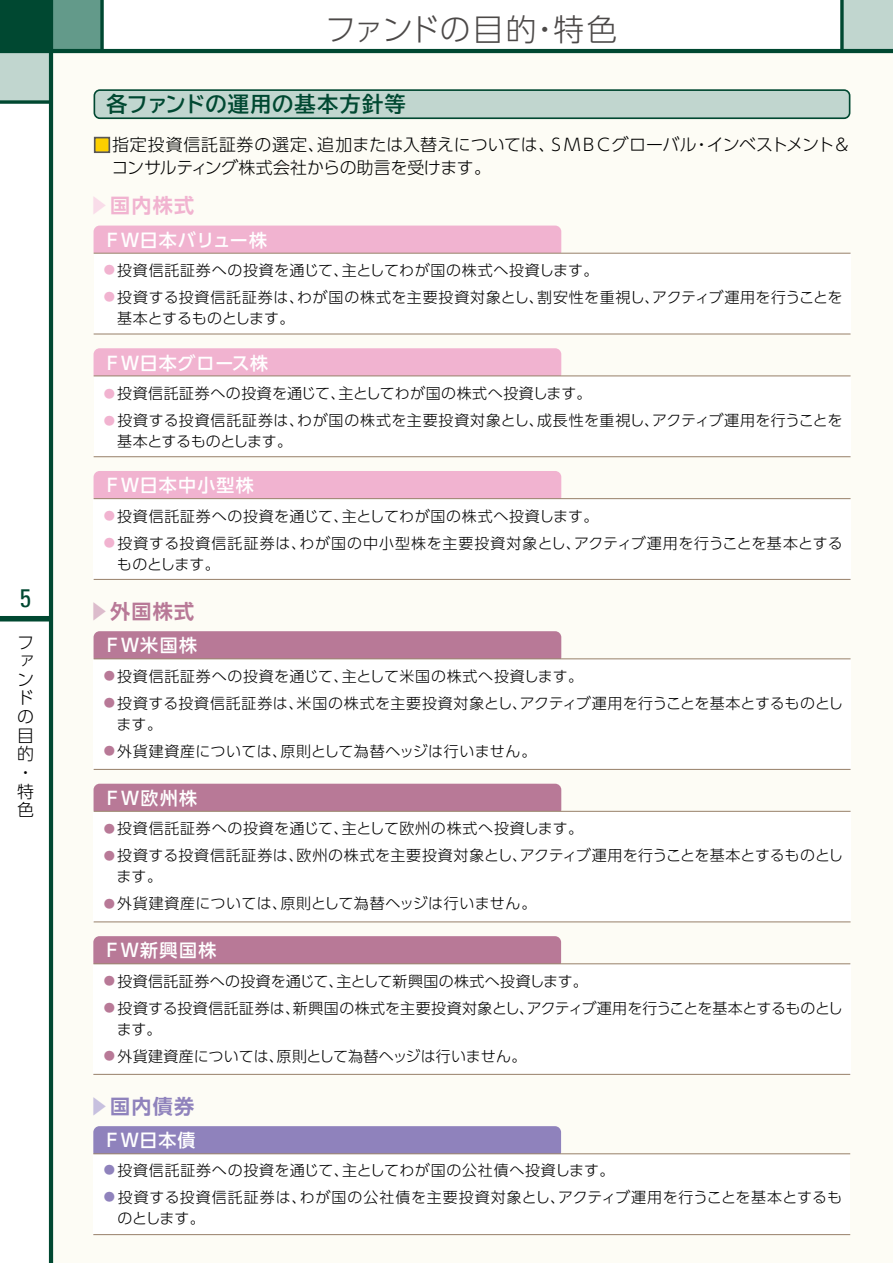
<style>
.page{position:relative;width:893px;height:1263px;background:#fff}
.page>*{position:absolute;margin:0;border:0;box-sizing:border-box;transform-origin:0 0}
.t1{font:300 30.75px "UD Shin Go Pro";letter-spacing:.005em;color:#4c4948}
.t2{font:condensed 25.5px "Univers LT Std";color:#004831}
.t3{font:700 21.3px "TBUD Go Std";letter-spacing:.04em;color:#004831}
.t4{font:700 20.1px "UD Shin Go Pro De";color:#f1b3d0}
.t5{font:700 20.1px "UD Shin Go Pro De";color:#b87997}
.t6{font:700 20.1px "UD Shin Go Pro De";color:#8f82bc}
.t7{font:500 18px "UD Shin Go Pro";letter-spacing:.05em;color:#fff}
.t8{font:300 16.95px/18.6px "UD Shin Go Pro";letter-spacing:-.01em;color:#000}
.t9{font:300 15px/21px "UD Shin Go Pro";letter-spacing:.03em;color:#000}
.t10{font:300 15px "UD Shin Go Pro";letter-spacing:.05em;color:#000}
.t11{font:300 15px/21px "UD Shin Go Pro";color:#000}
.t12{font:300 15px "UD Shin Go Pro";letter-spacing:.005em;color:#000}
.s1{color:#fdd000}
.s2{color:#f9dce9}
.s3{font-size:11.25px;color:#f1b3d0}
.s4{color:#dcbccc}
.s5{font-size:11.25px;color:#b87997}
.s6{color:#c7c0df}
.s7{font-size:11.25px;color:#8f82bc}
</style>
<div class="page">
<div style="left:51px;top:51px;width:842px;height:1212px;background:#fdfcf5"></div>
<div style="left:842px;top:0;width:51px;height:51px;background:#c1d6cf"></div>
<div style="left:0;top:0;width:51px;height:51px;background:#004831"></div>
<div style="left:0;top:51px;width:51px;height:51px;background:#c1d6cf"></div>
<div style="left:51px;top:0;width:51px;height:51px;background:#639a8a"></div>
<div style="left:0;top:616px;width:51px;height:5px;background:#004831"></div>
<hr style="left:49px;top:0;width:4px;height:1263px;background:#004831">
<hr style="left:0;top:49px;width:893px;height:4px;background:#004831">
<svg style="left:0;top:100px;width:49px;height:4px"></svg>
<svg style="left:100px;top:0;width:4px;height:49px"></svg>
<svg style="left:840px;top:0;width:4px;height:49px"></svg>
<svg style="left:94px;top:89px;width:756px;height:30px;background:#acc6bd"></svg>
<div style="left:94px;top:137px;width:16px;height:16px;border:2px solid #595757"></div>
<div style="left:94px;top:226px;width:467px;height:31px;background:#f1b3d0;border-radius:6px"></div>
<div style="left:94px;top:253px;width:756px;height:81px;background:#fff"></div>
<hr style="left:94px;top:253px;width:756px;height:1px;background:#9d8771">
<hr style="left:94px;top:333px;width:756px;height:1px;background:#9d8771">
<div style="left:94px;top:348px;width:467px;height:32px;background:#f1b3d0;border-radius:6px"></div>
<div style="left:94px;top:376px;width:756px;height:81px;background:#fff"></div>
<hr style="left:94px;top:375px;width:756px;height:1px;background:#9d8771">
<hr style="left:94px;top:456px;width:756px;height:1px;background:#9d8771">
<div style="left:94px;top:471px;width:467px;height:32px;background:#f1b3d0;border-radius:6px"></div>
<div style="left:94px;top:499px;width:756px;height:80px;background:#fff"></div>
<hr style="left:94px;top:498px;width:756px;height:1px;background:#9d8771">
<hr style="left:94px;top:579px;width:756px;height:1px;background:#9d8771">
<div style="left:94px;top:631px;width:467px;height:32px;background:#b87997;border-radius:6px"></div>
<div style="left:94px;top:659px;width:756px;height:110px;background:#fff"></div>
<hr style="left:94px;top:658px;width:756px;height:1px;background:#9d8771">
<hr style="left:94px;top:769px;width:756px;height:1px;background:#9d8771">
<div style="left:94px;top:784px;width:467px;height:31px;background:#b87997;border-radius:6px"></div>
<div style="left:94px;top:811px;width:756px;height:111px;background:#fff"></div>
<hr style="left:94px;top:811px;width:756px;height:1px;background:#9d8771">
<hr style="left:94px;top:921px;width:756px;height:1px;background:#9d8771">
<div style="left:93px;top:936px;width:468px;height:32px;background:#b87997;border-radius:6px"></div>
<div style="left:93px;top:964px;width:757px;height:110px;background:#fff"></div>
<hr style="left:93px;top:963px;width:757px;height:1px;background:#9d8771">
<hr style="left:93px;top:1074px;width:757px;height:1px;background:#9d8771">
<div style="left:93px;top:1126px;width:468px;height:32px;background:#8f82bc;border-radius:6px"></div>
<div style="left:93px;top:1154px;width:757px;height:80px;background:#fff"></div>
<hr style="left:93px;top:1153px;width:757px;height:1px;background:#9d8771">
<hr style="left:93px;top:1234px;width:757px;height:1px;background:#9d8771">
<h2 class="t2" style="left:20px;top:582px;width:13px">5</h2>
<p class="t8" style="left:17px;top:632px;width:18px">ファンドの目的・特色</p>
<h1 class="t1" style="left:325px;top:4px;width:294px">ファンドの目的・特色</h1>
<h3 class="t3" style="left:106px;top:87px;width:301px">各ファンドの運用の基本方針等</h3>
<p class="t8" style="left:112px;top:133px;width:740px;line-height:22.5px;text-indent:-18px"><span class="s1">■</span>指定投資信託証券の選定、追加または入替えについては、ＳＭＢＣグローバル・インベストメント＆コンサルティング株式会社からの助言を受けます。</p>
<h3 class="t4" style="left:89px;top:189px;width:107px"><span class="s2">▶</span>国内株式</h3>
<p class="t7" style="left:103px;top:225px;width:165px">ＦＷ日本バリュー株</p>
<p class="t10" style="left:104px;top:258px;width:496px"><span class="s3">●</span> 投資信託証券への投資を通じて、主としてわが国の株式へ投資します。</p>
<p class="t9" style="left:117px;top:286px;width:727px;text-indent:-13px"><span class="s3">●</span> 投資する投資信託証券は、わが国の株式を主要投資対象とし、割安性を重視し、アクティブ運用を行うことを基本とするものとします。</p>
<p class="t7" style="left:103px;top:348px;width:166px">ＦＷ日本グロース株</p>
<p class="t9" style="left:104px;top:383px;width:489px"><span class="s3">●</span> 投資信託証券への投資を通じて、主としてわが国の株式へ投資します。</p>
<p class="t9" style="left:117px;top:410px;width:727px;text-indent:-14px"><span class="s3">●</span> 投資する投資信託証券は、わが国の株式を主要投資対象とし、成長性を重視し、アクティブ運用を行うことを基本とするものとします。</p>
<p class="t7" style="left:103px;top:471px;width:152px">ＦＷ日本中小型株</p>
<p class="t10" style="left:104px;top:504px;width:496px"><span class="s3">●</span> 投資信託証券への投資を通じて、主としてわが国の株式へ投資します。</p>
<p class="t9" style="left:117px;top:532px;width:727px;text-indent:-13px"><span class="s3">●</span> 投資する投資信託証券は、わが国の中小型株を主要投資対象とし、アクティブ運用を行うことを基本とするものとします。</p>
<h3 class="t5" style="left:89px;top:595px;width:107px"><span class="s4">▶</span>外国株式</h3>
<p class="t7" style="left:103px;top:631px;width:95px">ＦＷ米国株</p>
<p class="t10" style="left:104px;top:664px;width:481px"><span class="s5">●</span> 投資信託証券への投資を通じて、主として米国の株式へ投資します。</p>
<p class="t9" style="left:117px;top:692px;width:728px;text-indent:-13px"><span class="s5">●</span> 投資する投資信託証券は、米国の株式を主要投資対象とし、アクティブ運用を行うことを基本とするものとします。</p>
<p class="t9" style="left:104px;top:740px;width:434px"><span class="s5">●</span> 外貨建資産については、原則として為替ヘッジは行いません。</p>
<p class="t7" style="left:103px;top:783px;width:95px">ＦＷ欧州株</p>
<p class="t10" style="left:104px;top:816px;width:481px"><span class="s5">●</span> 投資信託証券への投資を通じて、主として欧州の株式へ投資します。</p>
<p class="t9" style="left:117px;top:845px;width:728px;text-indent:-13px"><span class="s5">●</span> 投資する投資信託証券は、欧州の株式を主要投資対象とし、アクティブ運用を行うことを基本とするものとします。</p>
<p class="t9" style="left:104px;top:893px;width:434px"><span class="s5">●</span> 外貨建資産については、原則として為替ヘッジは行いません。</p>
<p class="t7" style="left:103px;top:936px;width:115px">ＦＷ新興国株</p>
<p class="t9" style="left:104px;top:970px;width:485px"><span class="s5">●</span> 投資信託証券への投資を通じて、主として新興国の株式へ投資します。</p>
<p class="t11" style="left:117px;top:997px;width:727px;text-indent:-13px"><span class="s5">●</span> 投資する投資信託証券は、新興国の株式を主要投資対象とし、アクティブ運用を行うことを基本とするものとします。</p>
<p class="t12" style="left:104px;top:1044px;width:424px"><span class="s5">●</span> 外貨建資産については、原則として為替ヘッジは行いません。</p>
<h3 class="t6" style="left:89px;top:1090px;width:107px"><span class="s6">▶</span>国内債券</h3>
<p class="t7" style="left:103px;top:1126px;width:94px">ＦＷ日本債</p>
<p class="t10" style="left:104px;top:1158px;width:512px"><span class="s7">●</span> 投資信託証券への投資を通じて、主としてわが国の公社債へ投資します。</p>
<p class="t9" style="left:117px;top:1186px;width:726px;text-indent:-13px"><span class="s7">●</span> 投資する投資信託証券は、わが国の公社債を主要投資対象とし、アクティブ運用を行うことを基本とするものとします。</p>
</div>
